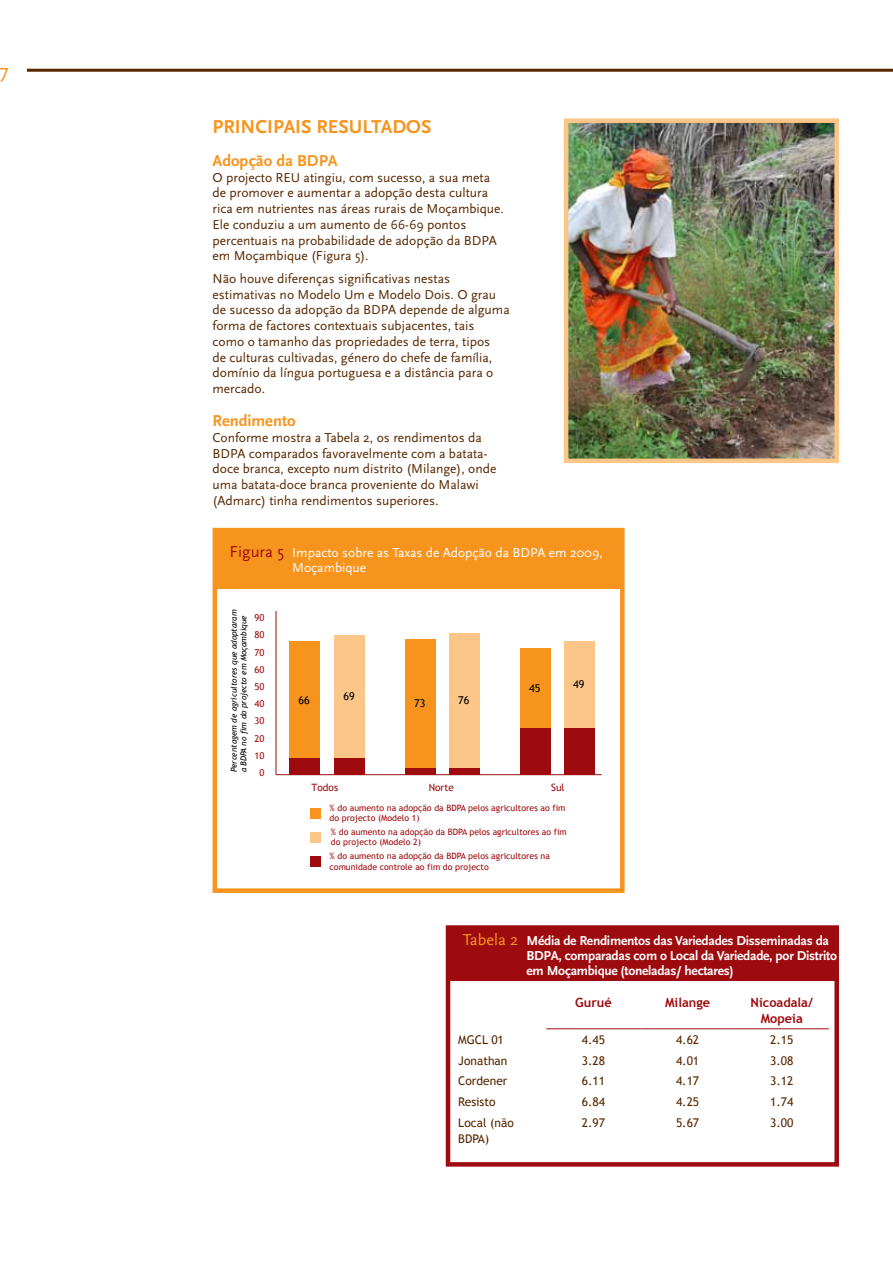
<style>
.page{position:relative;width:893px;height:1263px;background:#fff}
.page>*{position:absolute;margin:0;border:0;box-sizing:border-box;transform-origin:0 0}
.t1{font:21px "Scala Sans OT";color:#f7941e}
.t2{font:700 19.5px "Scala Sans OT";color:#f7941e}
.t3{font:700 16.5px "Scala Sans OT";color:#f7941e}
.t4{font:13.5px/15.8px "Scala Sans OT";color:#572700}
.t5{font:700 13.5px/15px "Scala Sans OT";letter-spacing:-.02em;color:#fff}
.t6{font:13.5px/15px "Scala Sans OT";color:#fff}
.t7{font:700 12.75px/15.8px "Trebuchet MS";color:#9e0b0f;text-align:center}
.t8{font:12px/15.8px "Trebuchet MS";color:#572700}
.t9{font:10.8px "Trebuchet MS";color:#000}
.t10{font:10.2px "Trebuchet MS";color:#9e0b0f}
.t11{font:9.45px/17.2px "Trebuchet MS";color:#9e0b0f;text-align:center}
.t12{font:8.7px/10.5px "Trebuchet MS";color:#9e0b0f}
.t13{font:italic 8.1px/9.8px "Trebuchet MS";color:#000}
.s1{font-size:16.5px;color:#9e0b0f}
.s2{font-weight:400;font-size:16.5px;color:#f7941e}
</style>
<div class="page">
<hr style="left:27px;top:69px;width:866px;height:3px;background:#572700">
<div style="left:446px;top:925px;width:393px;height:241px;border:4px solid #9e0b0f"></div>
<div style="left:449px;top:926px;width:388px;height:55px;background:#9e0b0f"></div>
<hr style="left:546px;top:1028px;width:95px;height:1px;background:#9e0b0f">
<hr style="left:641px;top:1028px;width:94px;height:1px;background:#9e0b0f">
<hr style="left:735px;top:1028px;width:94px;height:1px;background:#9e0b0f">
<div style="left:213px;top:528px;width:412px;height:365px;border:4px solid #f7941e"></div>
<div style="left:216px;top:528px;width:407px;height:60px;background:#f7941e"></div>
<hr style="left:276px;top:611px;width:1px;height:164px;background:#9e0b0f">
<div style="left:310px;top:808px;width:11px;height:11px;background:#f7941e"></div>
<div style="left:310px;top:856px;width:11px;height:11px;background:#9e0b0f"></div>
<div style="left:310px;top:832px;width:11px;height:11px;background:#fdc689"></div>
<hr style="left:276px;top:774px;width:326px;height:1px;background:#9e0b0f">
<div style="left:290px;top:758px;width:30px;height:17px;background:#9e0b0f"></div>
<div style="left:334px;top:758px;width:30px;height:17px;background:#9e0b0f"></div>
<div style="left:290px;top:642px;width:30px;height:116px;background:#f7941e"></div>
<div style="left:334px;top:635px;width:30px;height:123px;background:#fdc689"></div>
<div style="left:405px;top:768px;width:30px;height:7px;background:#9e0b0f"></div>
<div style="left:449px;top:768px;width:31px;height:7px;background:#9e0b0f"></div>
<div style="left:405px;top:639px;width:30px;height:129px;background:#f7941e"></div>
<div style="left:449px;top:634px;width:31px;height:134px;background:#fdc689"></div>
<div style="left:520px;top:728px;width:31px;height:47px;background:#9e0b0f"></div>
<div style="left:564px;top:728px;width:31px;height:47px;background:#9e0b0f"></div>
<div style="left:520px;top:648px;width:31px;height:80px;background:#f7941e"></div>
<div style="left:564px;top:641px;width:31px;height:87px;background:#fdc689"></div>
<img style="left:569px;top:123px;width:265px;height:335px">
<div style="left:564px;top:118px;width:275px;height:345px;border:4px solid #fdc689"></div>
<h1 class="t1" style="left:0;top:60px;width:11px">7</h1>
<h2 class="t2" style="left:213px;top:115px;width:221px">PRINCIPAIS RESULTADOS</h2>
<p class="t3" style="left:213px;top:151px;width:127px">Adopção da BDPA</p>
<p class="t4" style="left:213px;top:170px;width:293px">O projecto REU atingiu, com sucesso, a sua meta de promover e aumentar a adopção desta cultura rica em nutrientes nas áreas rurais de Moçambique.<br>Ele conduziu a um aumento de 66-69 pontos percentuais na probabilidade de adopção da BDPA em Moçambique (Figura 5).</p>
<p class="t4" style="left:213px;top:271px;width:299px">Não houve diferenças significativas nestas estimativas no Modelo Um e Modelo Dois. O grau de sucesso da adopção da BDPA depende de alguma forma de factores contextuais subjacentes, tais<br>como o tamanho das propriedades de terra, tipos<br>de culturas cultivadas, género do chefe de família, domínio da língua portuguesa e a distância para o mercado.</p>
<p class="t3" style="left:213px;top:411px;width:85px">Rendimento</p>
<p class="t4" style="left:213px;top:430px;width:285px">Conforme mostra a Tabela 2, os rendimentos da BDPA comparados favoravelmente com a batata&shy;doce branca, excepto num distrito (Milange), onde uma batata-doce branca proveniente do Malawi (Admarc) tinha rendimentos superiores.</p>
<p class="t6" style="left:292px;top:545px;width:312px;text-indent:-63px"><span class="s1">Figura 5</span> Impacto sobre as Taxas de Adopção da BDPA em 2009,<br>Moçambique</p>
<p class="t11" style="left:255px;top:609px;width:11px">90<br>80<br>70<br>60<br>50<br>40<br>30<br>20<br>10<br>0</p>
<p class="t13" style="left:229px;top:772px;width:164px;rotate:-90deg">Percentagem de agricultores que adoptaram a BDPA no fim do projecto em Moçambique</p>
<p class="t9" style="left:529px;top:681px;width:13px">45</p>
<p class="t9" style="left:573px;top:678px;width:13px">49</p>
<p class="t9" style="left:343px;top:689px;width:13px">69</p>
<p class="t9" style="left:299px;top:694px;width:13px">66</p>
<p class="t9" style="left:414px;top:696px;width:13px">73</p>
<p class="t9" style="left:458px;top:694px;width:13px">76</p>
<p class="t10" style="left:312px;top:781px;width:28px">Todos</p>
<p class="t10" style="left:429px;top:781px;width:27px">Norte</p>
<p class="t10" style="left:551px;top:781px;width:15px">Sul</p>
<p class="t12" style="left:330px;top:802px;width:237px">% do aumento na adopção da BDPA pelos agricultores ao fim do projecto (Modelo 1)</p>
<p class="t12" style="left:330px;top:851px;width:222px">% do aumento na adopção da BDPA pelos agricultores na comunidade controle ao fim do projecto</p>
<p class="t12" style="left:331px;top:827px;width:237px">% do aumento na adopção da BDPA pelos agricultores ao fim do projecto (Modelo 2)</p>
<p class="t5" style="left:527px;top:933px;width:312px;text-indent:-64px"><span class="s2">Tabela 2</span> Média de Rendimentos das Variedades Disseminadas da<br>BDPA, comparadas com o Local da Variedade, por Distrito em Moçambique (toneladas/ hectares)</p>
<p class="t7" style="left:575px;top:995px;width:38px">Gurué</p>
<p class="t7" style="left:665px;top:995px;width:47px">Milange</p>
<p class="t7" style="left:750px;top:995px;width:64px">Nicoadala/<br>Mopeia</p>
<p class="t8" style="left:458px;top:1032px;width:47px">MGCL 01</p>
<p class="t8" style="left:582px;top:1032px;width:25px">4.45</p>
<p class="t8" style="left:676px;top:1032px;width:25px">4.62</p>
<p class="t8" style="left:770px;top:1032px;width:25px">2.15</p>
<p class="t8" style="left:458px;top:1052px;width:51px">Jonathan</p>
<p class="t8" style="left:582px;top:1052px;width:25px">3.28</p>
<p class="t8" style="left:676px;top:1052px;width:25px">4.01</p>
<p class="t8" style="left:770px;top:1052px;width:25px">3.08</p>
<p class="t8" style="left:458px;top:1073px;width:51px">Cordener</p>
<p class="t8" style="left:582px;top:1073px;width:25px">6.11</p>
<p class="t8" style="left:676px;top:1073px;width:25px">4.17</p>
<p class="t8" style="left:770px;top:1073px;width:25px">3.12</p>
<p class="t8" style="left:458px;top:1094px;width:39px">Resisto</p>
<p class="t8" style="left:582px;top:1094px;width:25px">6.84</p>
<p class="t8" style="left:676px;top:1094px;width:25px">4.25</p>
<p class="t8" style="left:770px;top:1094px;width:25px">1.74</p>
<p class="t8" style="left:458px;top:1115px;width:57px">Local (não<br>BDPA)</p>
<p class="t8" style="left:582px;top:1115px;width:25px">2.97</p>
<p class="t8" style="left:676px;top:1115px;width:25px">5.67</p>
<p class="t8" style="left:770px;top:1115px;width:25px">3.00</p>
</div>
